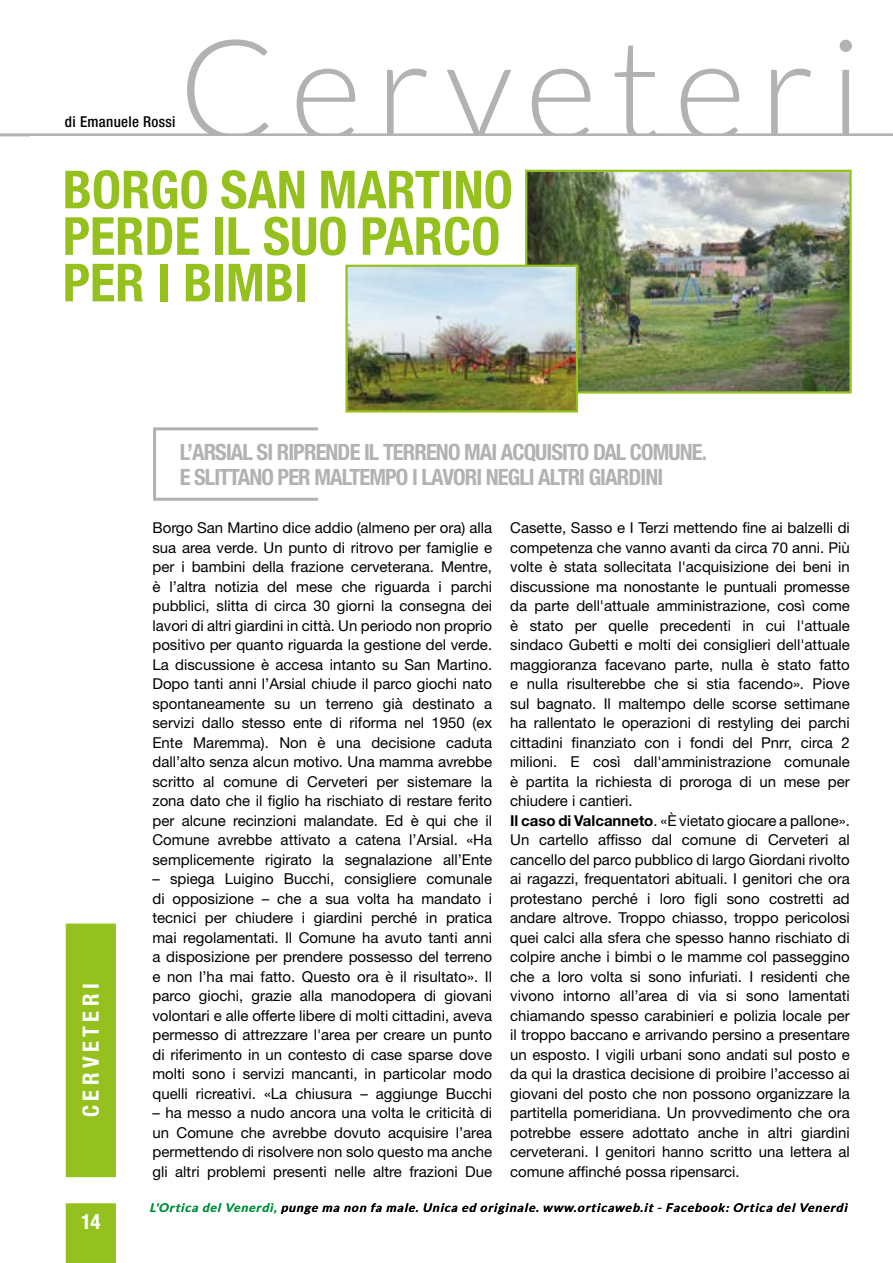
<style>
.page{position:relative;width:893px;height:1263px;background:#fff}
.page>*{position:absolute;margin:0;border:0;box-sizing:border-box;transform-origin:0 0}
.t1{font:300 139.5px "Lato";letter-spacing:.1em;color:#b3b2b2}
.t2{font:700 condensed 52.5px/46.5px "Helvetica Neue LT Std";color:#95c11f}
.t3{font:700 condensed 22.5px/25.5px "Helvetica Neue LT Std";letter-spacing:-.04em;color:#b3b2b2}
.t4{font:700 condensed 22.5px "Helvetica Neue LT Std";letter-spacing:.2em;color:#fff}
.t5{font:700 condensed 21px "Helvetica Neue LT Std";color:#fff}
.t6{font:15px/19.5px "Helvetica Neue LT Std";color:#000;text-align:justify}
.t7{font:500 condensed 15px "Helvetica Neue LT Std";letter-spacing:.02em;color:#000}
.t8{font:italic 700 12px "Lato";color:#000}
.s1{font-weight:700}
.s2{color:#00953b}
</style>
<div class="page">
<hr style="left:0;top:133px;width:893px;height:3px;background:#b3b2b2">
<div style="left:153px;top:427px;width:167px;height:74px;border:3px solid #b3b2b2"></div>
<img style="left:528px;top:173px;width:321px;height:218px">
<div style="left:525px;top:170px;width:327px;height:224px;border:2px solid #95c11f"></div>
<img style="left:348px;top:268px;width:227px;height:142px">
<div style="left:345px;top:265px;width:233px;height:148px;border:2px solid #95c11f"></div>
<div style="left:65px;top:1203px;width:51px;height:60px;background:#95c11f"></div>
<div style="left:65px;top:923px;width:52px;height:255px;background:#95c11f"></div>
<div style="left:64px;top:922px;width:53px;height:257px;border:2px solid #fff"></div>
<h1 class="t1" style="left:178px;top:14px;width:685px">Cerveteri</h1>
<h2 class="t2" style="left:63px;top:166px;width:452px">BORGO SAN MARTINO<br>PERDE IL SUO PARCO<br>PER I BIMBI</h2>
<p class="t7" style="left:65px;top:112px;width:112px">di Emanuele Rossi</p>
<h3 class="t4" style="left:77px;top:1117px;width:135px;rotate:-90deg">CERVETERI</h3>
<h3 class="t5" style="left:81px;top:1209px;width:21px">14</h3>
<h3 class="t3" style="left:180px;top:439px;width:529px">L’ARSIAL SI RIPRENDE IL TERRENO MAI ACQUISITO DAL COMUNE.<br>E SLITTANO PER MALTEMPO I LAVORI NEGLI ALTRI GIARDINI</h3>
<p class="t6" style="left:152px;top:518px;width:341px">Borgo San Martino dice addio (almeno per ora) alla sua area verde. Un punto di ritrovo per famiglie e per i bambini della frazione cerveterana. Mentre, è l’altra notizia del mese che riguarda i parchi pubblici, slitta di circa 30 giorni la consegna dei lavori di altri giardini in città. Un periodo non proprio positivo per quanto riguarda la gestione del verde.<br>La discussione è accesa intanto su San Martino.<br>Dopo tanti anni l’Arsial chiude il parco giochi nato spontaneamente su un terreno già destinato a servizi dallo stesso ente di riforma nel 1950 (ex Ente Maremma). Non è una decisione caduta dall’alto senza alcun motivo. Una mamma avrebbe scritto al comune di Cerveteri per sistemare la zona dato che il figlio ha rischiato di restare ferito per alcune recinzioni malandate. Ed è qui che il Comune avrebbe attivato a catena l’Arsial. «Ha semplicemente rigirato la segnalazione all’Ente</p>
<p class="t6" style="left:152px;top:869px;width:341px">– spiega Luigino Bucchi, consigliere comunale di opposizione – che a sua volta ha mandato i tecnici per chiudere i giardini perché in pratica mai regolamentati. Il Comune ha avuto tanti anni a disposizione per prendere possesso del terreno e non l’ha mai fatto. Questo ora è il risultato». Il parco giochi, grazie alla manodopera di giovani volontari e alle offerte libere di molti cittadini, aveva permesso di attrezzare l'area per creare un punto di riferimento in un contesto di case sparse dove molti sono i servizi mancanti, in particolar modo quelli ricreativi. «La chiusura – aggiunge Bucchi</p>
<p class="t6" style="left:152px;top:1103px;width:341px">– ha messo a nudo ancora una volta le criticità di un Comune che avrebbe dovuto acquisire l’area permettendo di risolvere non solo questo ma anche gli altri problemi presenti nelle altre frazioni Due</p>
<p class="t6" style="left:510px;top:518px;width:341px;text-align:left">Casette, Sasso e I Terzi mettendo fine ai balzelli di competenza che vanno avanti da circa 70 anni. Più volte è stata sollecitata l'acquisizione dei beni in discussione ma nonostante le puntuali promesse da parte dell'attuale amministrazione, così come è stato per quelle precedenti in cui l'attuale sindaco Gubetti e molti dei consiglieri dell'attuale maggioranza facevano parte, nulla è stato fatto e nulla risulterebbe che si stia facendo». Piove sul bagnato. Il maltempo delle scorse settimane ha rallentato le operazioni di restyling dei parchi cittadini finanziato con i fondi del Pnrr, circa 2 milioni. E così dall'amministrazione comunale è partita la richiesta di proroga di un mese per chiudere i cantieri.<br><span class="s1">Il caso di Valcanneto</span>. «È vietato giocare a pallone».<br>Un cartello affisso dal comune di Cerveteri al cancello del parco pubblico di largo Giordani rivolto ai ragazzi, frequentatori abituali. I genitori che ora protestano perché i loro figli sono costretti ad andare altrove. Troppo chiasso, troppo pericolosi quei calci alla sfera che spesso hanno rischiato di colpire anche i bimbi o le mamme col passeggino che a loro volta si sono infuriati. I residenti che vivono intorno all’area di via si sono lamentati chiamando spesso carabinieri e polizia locale per il troppo baccano e arrivando persino a presentare un esposto. I vigili urbani sono andati sul posto e da qui la drastica decisione di proibire l’accesso ai giovani del posto che non possono organizzare la partitella pomeridiana. Un provvedimento che ora potrebbe essere adottato anche in altri giardini cerveterani. I genitori hanno scritto una lettera al comune affinché possa ripensarci.</p>
<p class="t8" style="left:150px;top:1201px;width:702px"><span class="s2">L'Ortica del Venerdì,</span> punge ma non fa male. Unica ed originale. www.orticaweb.it - Facebook: Ortica del Venerdì</p>
</div>
